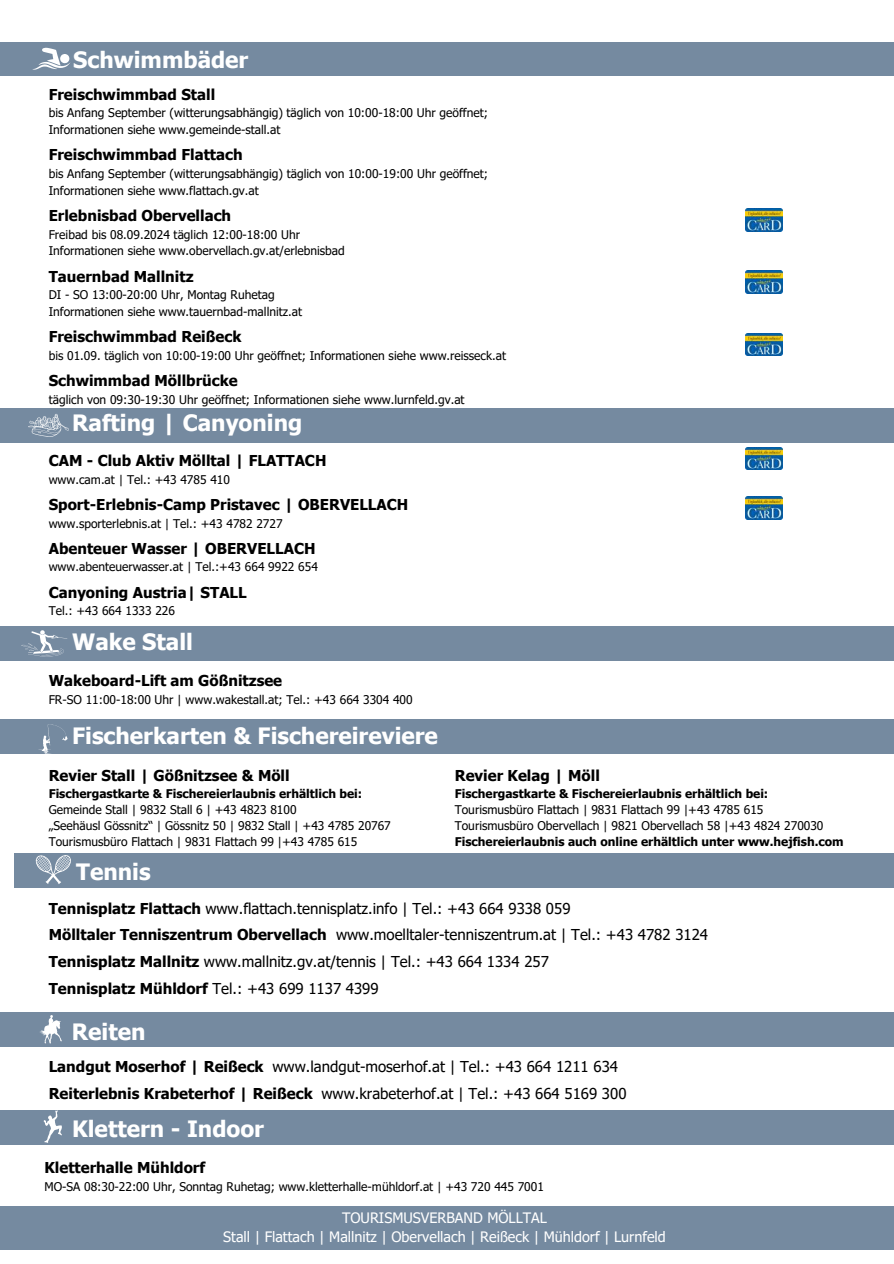
<style>
.page{position:relative;width:894px;height:1264px;background:#fff}
.page>*{position:absolute;margin:0;border:0;box-sizing:border-box;transform-origin:0 0}
.t1{font:700 22.5px "Tahoma";color:#fff}
.t2{font:15px/26.7px "Tahoma";color:#000}
.t3{font:700 15px "Tahoma";color:#000}
.t4{font:14.4px/19.2px "Tahoma";color:#fff;text-align:center}
.t5{font:12px/16.8px "Tahoma";color:#000}
.t6{font:700 12px "Tahoma";color:#000}
.s1{font-weight:700}
</style>
<div class="page">
<div style="left:0;top:1206px;width:893px;height:43px;background:#758aa0"></div>
<div style="left:0;top:43px;width:893px;height:33px;background:#758aa0"></div>
<div style="left:0;top:408px;width:893px;height:34px;background:#758aa0"></div>
<img style="left:745px;top:333px;width:36px;height:23px">
<img style="left:745px;top:271px;width:36px;height:22px">
<img style="left:745px;top:447px;width:36px;height:22px">
<img style="left:745px;top:496px;width:36px;height:23px">
<svg style="left:28px;top:414px;width:41px;height:22px"></svg>
<div style="left:0;top:626px;width:893px;height:34px;background:#758aa0"></div>
<img style="left:745px;top:209px;width:36px;height:22px">
<div style="left:0;top:719px;width:893px;height:34px;background:#758aa0"></div>
<svg style="left:38px;top:724px;width:29px;height:29px"></svg>
<svg style="left:21px;top:630px;width:46px;height:26px"></svg>
<svg style="left:32px;top:48px;width:38px;height:22px"></svg>
<div style="left:15px;top:853px;width:878px;height:34px;background:#758aa0"></div>
<svg style="left:35px;top:855px;width:36px;height:29px"></svg>
<div style="left:0;top:1012px;width:893px;height:34px;background:#758aa0"></div>
<svg style="left:40px;top:1015px;width:22px;height:28px"></svg>
<div style="left:0;top:1110px;width:893px;height:34px;background:#758aa0"></div>
<svg style="left:44px;top:1110px;width:18px;height:32px"></svg>
<h1 class="t1" style="left:73px;top:45px;width:176px">Schwimmbäder</h1>
<p class="t3" style="left:49px;top:85px;width:168px">Freischwimmbad Stall</p>
<p class="t5" style="left:49px;top:104px;width:440px">bis Anfang September (witterungsabhängig) täglich von 10:00-18:00 Uhr geöffnet;<br>Informationen siehe www.gemeinde-stall.at</p>
<p class="t3" style="left:49px;top:145px;width:195px">Freischwimmbad Flattach</p>
<p class="t5" style="left:49px;top:165px;width:441px">bis Anfang September (witterungsabhängig) täglich von 10:00-19:00 Uhr geöffnet;<br>Informationen siehe www.flattach.gv.at</p>
<p class="t3" style="left:49px;top:206px;width:184px">Erlebnisbad Obervellach</p>
<p class="t5" style="left:49px;top:225px;width:297px">Freibad bis 08.09.2024 täglich 12:00-18:00 Uhr<br>Informationen siehe www.obervellach.gv.at/erlebnisbad</p>
<p class="t3" style="left:49px;top:266px;width:146px">Tauernbad Mallnitz</p>
<p class="t5" style="left:49px;top:286px;width:255px">DI - SO 13:00-20:00 Uhr, Montag Ruhetag<br>Informationen siehe www.tauernbad-mallnitz.at</p>
<p class="t3" style="left:49px;top:327px;width:194px">Freischwimmbad Reißeck</p>
<p class="t5" style="left:49px;top:347px;width:459px">bis 01.09. täglich von 10:00-19:00 Uhr geöffnet; Informationen siehe www.reisseck.at</p>
<p class="t3" style="left:49px;top:371px;width:190px">Schwimmbad Möllbrücke</p>
<p class="t5" style="left:49px;top:390px;width:417px">täglich von 09:30-19:30 Uhr geöffnet; Informationen siehe www.lurnfeld.gv.at</p>
<h1 class="t1" style="left:72px;top:408px;width:231px">Rafting | Canyoning</h1>
<p class="t3" style="left:49px;top:451px;width:279px">CAM - Club Aktiv Mölltal | FLATTACH</p>
<p class="t5" style="left:49px;top:470px;width:183px">www.cam.at | Tel.: +43 4785 410</p>
<p class="t3" style="left:49px;top:495px;width:361px">Sport-Erlebnis-Camp Pristavec | OBERVELLACH</p>
<p class="t5" style="left:49px;top:514px;width:235px">www.sporterlebnis.at | Tel.: +43 4782 2727</p>
<p class="t3" style="left:49px;top:538px;width:268px">Abenteuer Wasser | OBERVELLACH</p>
<p class="t5" style="left:49px;top:558px;width:271px">www.abenteuerwasser.at | Tel.:+43 664 9922 654</p>
<p class="t3" style="left:49px;top:582px;width:199px">Canyoning Austria| STALL</p>
<p class="t5" style="left:49px;top:602px;width:128px">Tel.: +43 664 1333 226</p>
<h1 class="t1" style="left:72px;top:627px;width:122px">Wake Stall</h1>
<p class="t3" style="left:49px;top:671px;width:235px">Wakeboard-Lift am Gößnitzsee</p>
<p class="t5" style="left:49px;top:691px;width:365px">FR-SO 11:00-18:00 Uhr | www.wakestall.at; Tel.: +43 664 3304 400</p>
<h1 class="t1" style="left:72px;top:721px;width:367px">Fischerkarten &amp; Fischereireviere</h1>
<p class="t3" style="left:49px;top:765px;width:242px">Revier Stall | Gößnitzsee &amp; Möll</p>
<p class="t6" style="left:49px;top:785px;width:315px">Fischergastkarte &amp; Fischereierlaubnis erhältlich bei:</p>
<p class="t5" style="left:49px;top:800px;width:343px;line-height:16px">Gemeinde Stall | 9832 Stall 6 | +43 4823 8100<br>„Seehäusl Gössnitz“ | Gössnitz 50 | 9832 Stall | +43 4785 20767<br>Tourismusbüro Flattach | 9831 Flattach 99 |+43 4785 615</p>
<p class="t3" style="left:454px;top:765px;width:146px">Revier Kelag | Möll</p>
<p class="t6" style="left:454px;top:785px;width:315px">Fischergastkarte &amp; Fischereierlaubnis erhältlich bei:</p>
<p class="t5" style="left:454px;top:800px;width:370px;line-height:16px">Tourismusbüro Flattach | 9831 Flattach 99 |+43 4785 615<br>Tourismusbüro Obervellach | 9821 Obervellach 58 |+43 4824 270030</p>
<p class="t6" style="left:454px;top:833px;width:390px">Fischereierlaubnis auch online erhältlich unter www.hejfish.com</p>
<h1 class="t1" style="left:76px;top:857px;width:76px">Tennis</h1>
<p class="t2" style="left:49px;top:894px;width:660px"><span class="s1">Tennisplatz Flattach</span> www.flattach.tennisplatz.info | Tel.: +43 664 9338 059<br><span class="s1">Mölltaler Tenniszentrum Obervellach</span> www.moelltaler-tenniszentrum.at | Tel.: +43 4782 3124<br><span class="s1">Tennisplatz Mallnitz</span> www.mallnitz.gv.at/tennis | Tel.: +43 664 1334 257<br><span class="s1">Tennisplatz Mühldorf</span> Tel.: +43 699 1137 4399</p>
<h1 class="t1" style="left:72px;top:1017px;width:75px">Reiten</h1>
<p class="t2" style="left:49px;top:1052px;width:579px"><span class="s1">Landgut Moserhof | Reißeck</span> www.landgut-moserhof.at | Tel.: +43 664 1211 634<br><span class="s1">Reiterlebnis Krabeterhof | Reißeck</span> www.krabeterhof.at | Tel.: +43 664 5169 300</p>
<h1 class="t1" style="left:72px;top:1114px;width:193px">Klettern - Indoor</h1>
<p class="t3" style="left:44px;top:1158px;width:162px">Kletterhalle Mühldorf</p>
<p class="t5" style="left:44px;top:1178px;width:501px">MO-SA 08:30-22:00 Uhr, Sonntag Ruhetag; www.kletterhalle-mühldorf.at | +43 720 445 7001</p>
<p class="t4" style="left:223px;top:1207px;width:444px">TOURISMUSVERBAND MÖLLTAL<br>Stall | Flattach | Mallnitz | Obervellach | Reißeck | Mühldorf | Lurnfeld</p>
</div>
